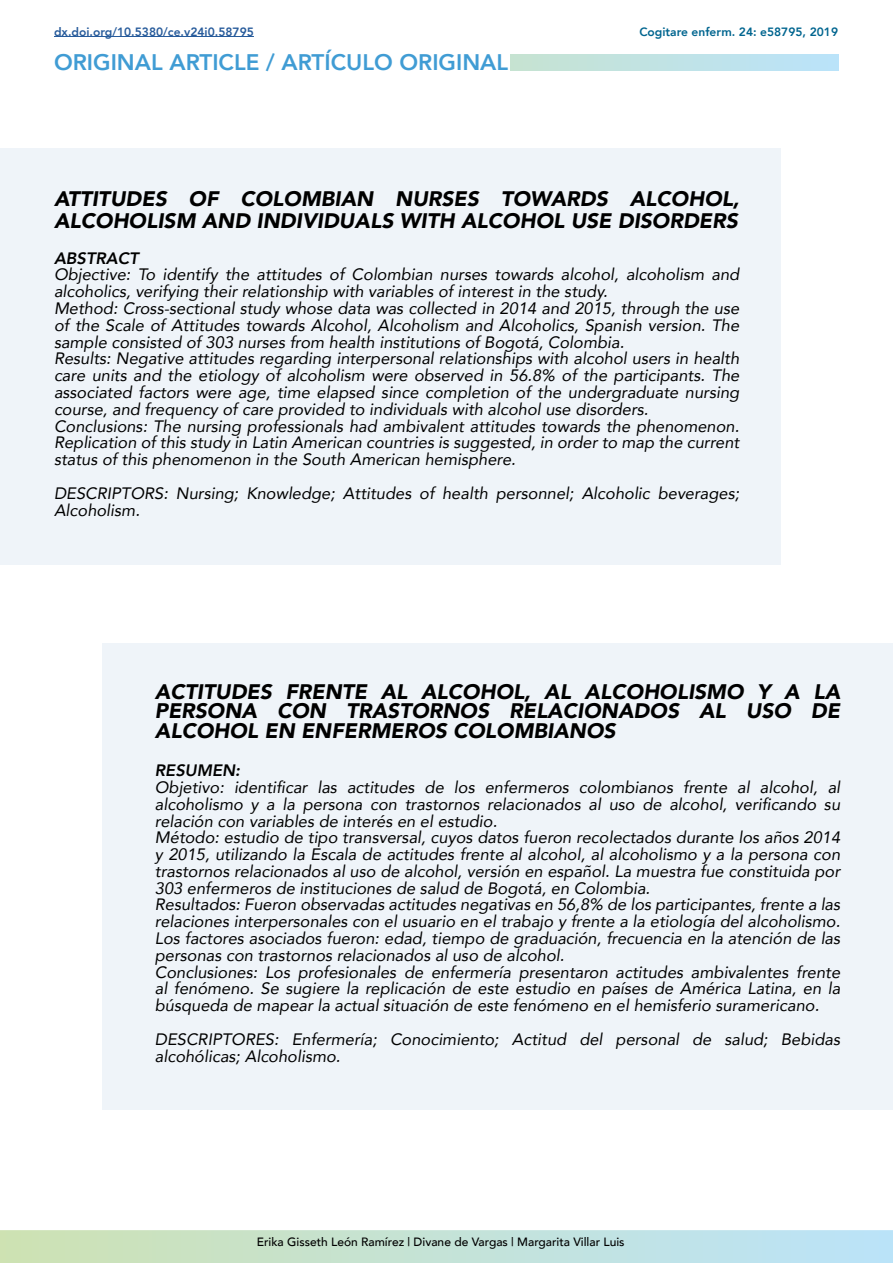
<style>
.page{position:relative;width:893px;height:1263px;background:#fff}
.page>*{position:absolute;margin:0;border:0;box-sizing:border-box;transform-origin:0 0}
.t1{font:800 22.5px "Avenir";color:#409cd4}
.t2{font:italic 900 21px/19.2px "Avenir";color:#000}
.t3{font:italic 16.5px/16.8px "Avenir";color:#000}
.t4{font:italic 800 16.5px "Avenir";color:#000}
.t5{font:500 12px "Avenir";color:#000}
.t6{font:800 12px "Avenir";color:#275b9b}
.t7{font:800 12px "Avenir";color:#00658f}
</style>
<div class="page">
<div style="left:0;top:149px;width:781px;height:416px;background:#eff4f9"></div>
<div style="left:102px;top:643px;width:791px;height:467px;background:#eff4f9"></div>
<svg style="left:0;top:1230px;width:893px;height:33px;background:#c4e2d6"></svg>
<div style="left:510px;top:54px;width:329px;height:17px;background:linear-gradient(to right,#c6e3d1,#bae3fa)"></div>
<hr style="left:54px;top:36px;width:200px;height:1px;background:#275b9b">
<p class="t6" style="left:54px;top:22px;width:201px">dx.doi.org/10.5380/ce.v24i0.58795</p>
<p class="t7" style="left:639px;top:22px;width:200px">Cogitare enferm. 24: e58795, 2019</p>
<h1 class="t1" style="left:54px;top:45px;width:456px">ORIGINAL ARTICLE / ARTÍCULO ORIGINAL</h1>
<p class="t2" style="left:54px;top:187px;width:687px;line-height:22.2px">ATTITUDES OF COLOMBIAN NURSES TOWARDS ALCOHOL,<br>ALCOHOLISM AND INDIVIDUALS WITH ALCOHOL USE DISORDERS</p>
<p class="t4" style="left:54px;top:248px;width:86px">ABSTRACT</p>
<p class="t3" style="left:54px;top:266px;width:687px">Objective: To identify the attitudes of Colombian nurses towards alcohol, alcoholism and alcoholics, verifying their relationship with variables of interest in the study.<br>Method: Cross-sectional study whose data was collected in 2014 and 2015, through the use of the Scale of Attitudes towards Alcohol, Alcoholism and Alcoholics, Spanish version. The sample consisted of 303 nurses from health institutions of Bogotá, Colombia.<br>Results: Negative attitudes regarding interpersonal relationships with alcohol users in health care units and the etiology of alcoholism were observed in 56.8% of the participants. The associated factors were age, time elapsed since completion of the undergraduate nursing course, and frequency of care provided to individuals with alcohol use disorders.<br>Conclusions: The nursing professionals had ambivalent attitudes towards the phenomenon.<br>Replication of this study in Latin American countries is suggested, in order to map the current status of this phenomenon in the South American hemisphere.</p>
<p class="t3" style="left:54px;top:484px;width:687px">DESCRIPTORS: Nursing; Knowledge; Attitudes of health personnel; Alcoholic beverages;<br>Alcoholism.</p>
<p class="t2" style="left:155px;top:682px;width:687px;text-align:justify">ACTITUDES FRENTE AL ALCOHOL, AL ALCOHOLISMO Y A LA PERSONA CON TRASTORNOS RELACIONADOS AL USO DE ALCOHOL EN ENFERMEROS COLOMBIANOS</p>
<p class="t4" style="left:155px;top:760px;width:87px">RESUMEN:</p>
<p class="t3" style="left:155px;top:779px;width:687px">Objetivo: identificar las actitudes de los enfermeros colombianos frente al alcohol, al alcoholismo y a la persona con trastornos relacionados al uso de alcohol, verificando su relación con variables de interés en el estudio.<br>Método: estudio de tipo transversal, cuyos datos fueron recolectados durante los años 2014 y 2015, utilizando la Escala de actitudes frente al alcohol, al alcoholismo y a la persona con trastornos relacionados al uso de alcohol, versión en español. La muestra fue constituida por 303 enfermeros de instituciones de salud de Bogotá, en Colombia.<br>Resultados: Fueron observadas actitudes negativas en 56,8% de los participantes, frente a las relaciones interpersonales con el usuario en el trabajo y frente a la etiología del alcoholismo.<br>Los factores asociados fueron: edad, tiempo de graduación, frecuencia en la atención de las personas con trastornos relacionados al uso de alcohol.<br>Conclusiones: Los profesionales de enfermería presentaron actitudes ambivalentes frente al fenómeno. Se sugiere la replicación de este estudio en países de América Latina, en la búsqueda de mapear la actual situación de este fenómeno en el hemisferio suramericano.</p>
<p class="t3" style="left:155px;top:1031px;width:687px">DESCRIPTORES: Enfermería; Conocimiento; Actitud del personal de salud; Bebidas alcohólicas; Alcoholismo.</p>
<p class="t5" style="left:257px;top:1232px;width:369px">Erika Gisseth León Ramírez | Divane de Vargas | Margarita Villar Luis</p>
</div>
